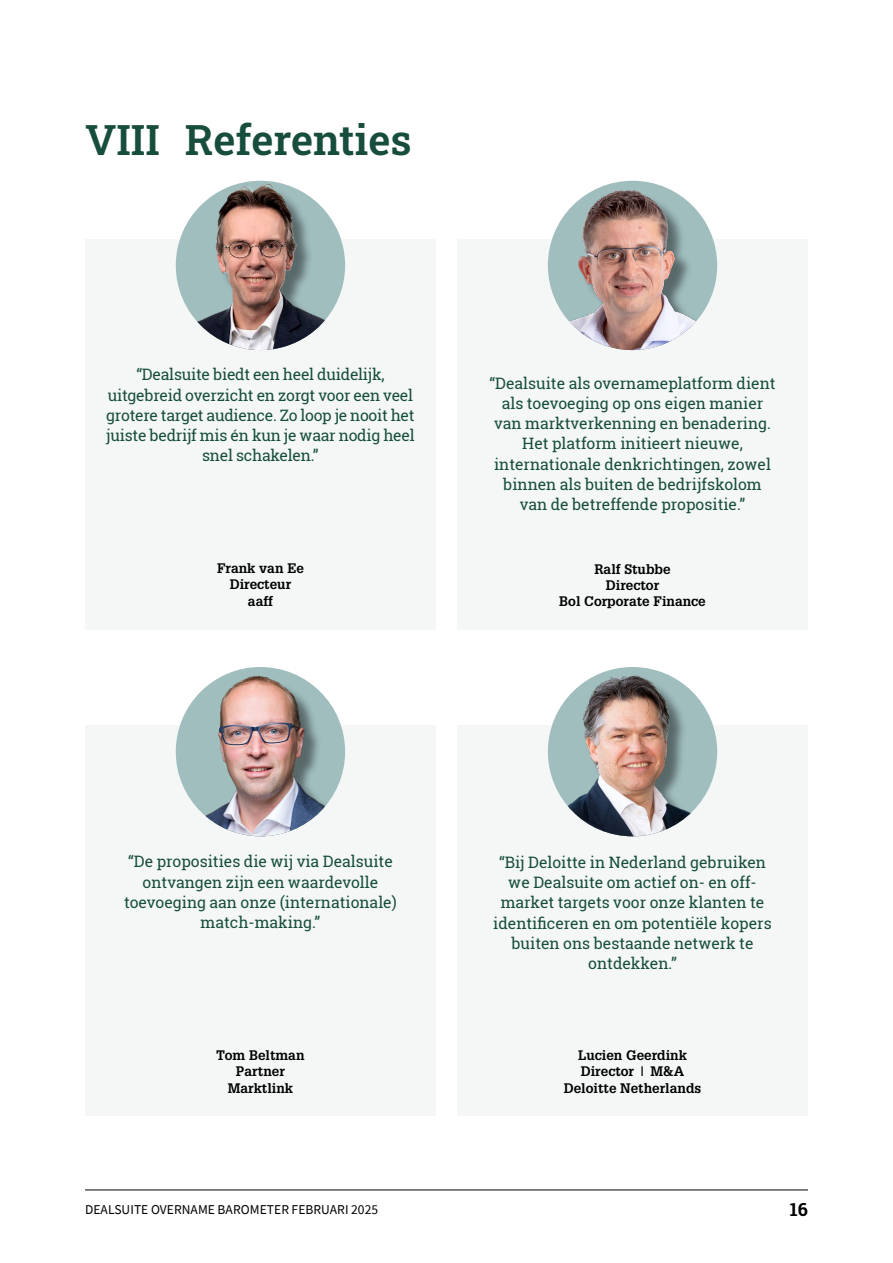
<style>
.page{position:relative;width:893px;height:1263px;background:#fff}
.page>*{position:absolute;margin:0;border:0;box-sizing:border-box;transform-origin:0 0}
.Kop_Helvetica{font:600 42px "Roboto Slab";color:#174d3d}
.t1{font:700 18px "Roboto Slab";color:#000}
.OB_Onderkopje{font:15.75px/20.2px "Roboto Slab";color:#174d3d;text-align:center}
.t2{font:700 13.5px "Glypha LT Std";color:#000}
.t3{font:13.5px "Source Sans Pro";letter-spacing:.005em;color:#000}
</style>
<div class="page">
<hr style="left:85px;top:1189px;width:723px;height:1px;background:#000">
<div style="left:85px;top:239px;width:350px;height:391px;background:#f4f7f6"></div>
<img style="left:176px;top:181px;width:168px;height:169px">
<div style="left:457px;top:725px;width:350px;height:391px;background:#f4f7f6"></div>
<div style="left:548px;top:678px;width:169px;height:158px;background:#f4f7f6"></div>
<img style="left:548px;top:667px;width:169px;height:169px;border-radius:85px">
<div style="left:85px;top:725px;width:350px;height:391px;background:#f4f7f6"></div>
<div style="left:189px;top:679px;width:156px;height:157px;background:#f4f7f6"></div>
<img style="left:176px;top:667px;width:169px;height:169px;border-radius:85px">
<div style="left:457px;top:239px;width:350px;height:391px;background:#f4f7f6"></div>
<div style="left:548px;top:193px;width:169px;height:157px;background:#f4f7f6"></div>
<img style="left:548px;top:181px;width:169px;height:169px;border-radius:85px">
<p class="Kop_Helvetica" style="left:85px;top:111px;width:328px">VIII Referenties</p>
<p class="OB_Onderkopje" style="left:106px;top:364px;width:310px">“Dealsuite biedt een heel duidelijk, uitgebreid overzicht en zorgt voor een veel grotere target audience. Zo loop je nooit het juiste bedrijf mis én kun je waar nodig heel snel schakelen.”</p>
<p class="t2" style="left:217px;top:560px;width:88px">Frank van Ee</p>
<p class="t2" style="left:230px;top:576px;width:63px">Directeur</p>
<p class="t2" style="left:248px;top:592px;width:27px">aaff</p>
<p class="OB_Onderkopje" style="left:489px;top:373px;width:288px">“Dealsuite als overnameplatform dient als toevoeging op ons eigen manier van marktverkenning en benadering.<br>Het platform initieert nieuwe, internationale denkrichtingen, zowel binnen als buiten de bedrijfskolom van de betreffende propositie.”</p>
<p class="t2" style="left:594px;top:561px;width:78px">Ralf Stubbe</p>
<p class="t2" style="left:606px;top:577px;width:55px">Director</p>
<p class="t2" style="left:559px;top:593px;width:148px">Bol Corporate Finance</p>
<p class="OB_Onderkopje" style="left:124px;top:851px;width:274px">“De proposities die wij via Dealsuite ontvangen zijn een waardevolle toevoeging aan onze (internationale) match-making.”</p>
<p class="t2" style="left:216px;top:1047px;width:90px">Tom Beltman</p>
<p class="t2" style="left:236px;top:1063px;width:50px">Partner</p>
<p class="t2" style="left:228px;top:1079px;width:67px">Marktlink</p>
<p class="OB_Onderkopje" style="left:493px;top:852px;width:280px">“Bij Deloitte in Nederland gebruiken we Dealsuite om actief on- en off&shy;market targets voor onze klanten te identificeren en om potentiële kopers buiten ons bestaande netwerk te ontdekken.”</p>
<p class="t2" style="left:578px;top:1047px;width:110px">Lucien Geerdink</p>
<p class="t2" style="left:581px;top:1063px;width:105px">Director | M&amp;A</p>
<p class="t2" style="left:564px;top:1079px;width:139px">Deloitte Netherlands</p>
<p class="t3" style="left:85px;top:1201px;width:295px">DEALSUITE OVERNAME BAROMETER FEBRUARI 2025</p>
<p class="t1" style="left:790px;top:1197px;width:20px">16</p>
</div>
